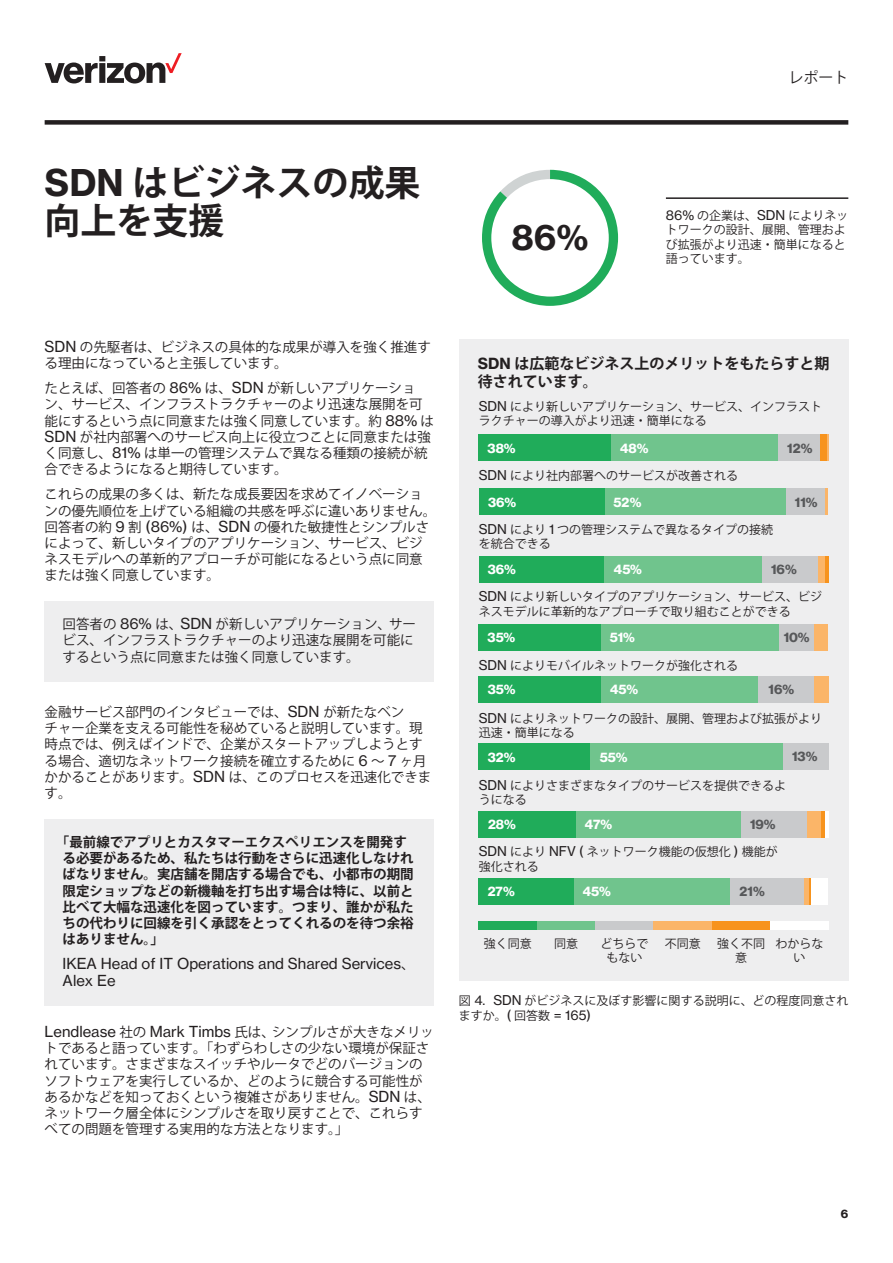
<style>
.page{position:relative;width:893px;height:1263px;background:#fff}
.page>*{position:absolute;margin:0;border:0;box-sizing:border-box;transform-origin:0 0}
.Page_Header{font:700 36px/37.5px "Koz Go Pr 6 N";color:#231f20}
.Stat_inside_pie{font:34.5px "N Haas Grotesk TXW02 75 Bd";color:#231f20}
.Subhead_1{font:700 15px/18px "Koz Go Pr 6 N";color:#231f20}
.t1{font:15px "Koz Go Pr 6 N";color:#231f20}
.t2{font:14.85px/16.2px "N Haas Grotesk TXW02 55 Rg";color:#231f20}
.t3{font:13.5px/16.2px "Koz Go Pr 6 N";color:#231f20}
.t4{font:700 13.5px/16.2px "Koz Go Pr 6 N";color:#231f20}
.t5{font:13.5px "N Haas Grotesk DS Std 75 Bd";color:#fff}
.t6{font:13.5px "N Haas Grotesk DS Std 75 Bd";color:#57585a}
.Caption_rule{font:12px/14.4px "Koz Go Pr 6 N";color:#231f20}
.t7{font:12px "N Haas Grotesk DS Std 75 Bd";color:#231f20}
.s1{font-family:"N Haas Grotesk TXW02 75 Bd";font-weight:400}
.s2{font-family:"N Haas Grotesk TXW02 55 Rg";font-size:13.2px}
.s3{font-family:"N Haas Grotesk TXW02 55 Rg";font-size:14.85px}
.s4{font-family:"Koz Go Pr 6 N";font-size:13.5px}
</style>
<div class="page">
<svg style="left:45px;top:53px;width:137px;height:31px"></svg>
<div style="left:45px;top:120px;width:803px;height:5px;background:#231f20"></div>
<div style="left:45px;top:601px;width:389px;height:80px;background:#eeeeef"></div>
<div style="left:45px;top:819px;width:389px;height:186px;background:#eeeeef"></div>
<div style="left:459px;top:340px;width:389px;height:641px;background:#eeeeef"></div>
<div style="left:479px;top:811px;width:98px;height:26px;background:#20ac5a"></div>
<div style="left:479px;top:878px;width:95px;height:26px;background:#20ac5a"></div>
<div style="left:576px;top:811px;width:165px;height:26px;background:#70c48d"></div>
<div style="left:741px;top:811px;width:66px;height:26px;background:#c9cacc"></div>
<div style="left:807px;top:811px;width:14px;height:26px;background:#fbb568"></div>
<hr style="left:821px;top:811px;width:4px;height:26px;background:#f7931d">
<hr style="left:825px;top:811px;width:3px;height:26px;background:#fff">
<div style="left:574px;top:878px;width:159px;height:26px;background:#70c48d"></div>
<div style="left:730px;top:878px;width:74px;height:26px;background:#c9cacc"></div>
<div style="left:804px;top:878px;width:7px;height:26px;background:#fbb568"></div>
<div style="left:810px;top:878px;width:18px;height:26px;background:#fff"></div>
<div style="left:479px;top:676px;width:122px;height:26px;background:#20ac5a"></div>
<div style="left:601px;top:676px;width:158px;height:26px;background:#70c48d"></div>
<div style="left:759px;top:676px;width:56px;height:26px;background:#c9cacc"></div>
<div style="left:815px;top:676px;width:14px;height:26px;background:#fbb568"></div>
<div style="left:479px;top:624px;width:122px;height:26px;background:#20ac5a"></div>
<div style="left:601px;top:624px;width:178px;height:26px;background:#70c48d"></div>
<div style="left:779px;top:624px;width:35px;height:26px;background:#c9cacc"></div>
<div style="left:814px;top:624px;width:14px;height:26px;background:#fbb568"></div>
<div style="left:479px;top:556px;width:125px;height:27px;background:#20ac5a"></div>
<div style="left:604px;top:556px;width:158px;height:27px;background:#70c48d"></div>
<div style="left:762px;top:556px;width:56px;height:27px;background:#c9cacc"></div>
<div style="left:818px;top:556px;width:7px;height:27px;background:#fbb568"></div>
<hr style="left:825px;top:556px;width:3px;height:27px;background:#f7931d">
<svg style="left:824px;top:489px;width:4px;height:26px"></svg>
<div style="left:604px;top:489px;width:182px;height:26px;background:#70c48d"></div>
<div style="left:479px;top:489px;width:125px;height:26px;background:#20ac5a"></div>
<div style="left:786px;top:489px;width:38px;height:26px;background:#c9cacc"></div>
<div style="left:479px;top:435px;width:132px;height:26px;background:#20ac5a"></div>
<div style="left:611px;top:435px;width:167px;height:26px;background:#70c48d"></div>
<div style="left:778px;top:435px;width:42px;height:26px;background:#c9cacc"></div>
<div style="left:820px;top:435px;width:7px;height:26px;background:#f7931d"></div>
<svg style="left:827px;top:435px;width:1px;height:26px"></svg>
<hr style="left:809px;top:878px;width:2px;height:26px;background:#f7931d">
<div style="left:479px;top:744px;width:112px;height:26px;background:#20ac5a"></div>
<div style="left:591px;top:744px;width:192px;height:26px;background:#70c48d"></div>
<div style="left:783px;top:744px;width:46px;height:26px;background:#c9cacc"></div>
<div style="left:479px;top:921px;width:58px;height:9px;background:#20ac5a"></div>
<div style="left:537px;top:921px;width:58px;height:9px;background:#70c48d"></div>
<div style="left:595px;top:921px;width:59px;height:9px;background:#c9cacc"></div>
<div style="left:654px;top:921px;width:58px;height:9px;background:#fbb568"></div>
<div style="left:712px;top:921px;width:58px;height:9px;background:#f7931d"></div>
<div style="left:770px;top:921px;width:59px;height:9px;background:#fff"></div>
<svg style="left:482px;top:170px;width:136px;height:136px"></svg>
<div style="left:491px;top:179px;width:118px;height:118px;background:#fff;border-radius:50%"></div>
<hr style="left:666px;top:197px;width:182px;height:2px;background:#231f20">
<p class="t1" style="left:788px;top:69px;width:61px">レポート</p>
<p class="Page_Header" style="left:45px;top:165px;width:377px"><span class="s1">SDN</span> はビジネスの成果向上を支援</p>
<p class="Stat_inside_pie" style="left:512px;top:216px;width:78px">86%</p>
<p class="Caption_rule" style="left:666px;top:209px;width:184px"><span class="s2">86%</span> の企業は、<span class="s2">SDN</span> によりネットワークの設計、展開、管理および拡張がより迅速・簡単になると語っています。</p>
<p class="t3" style="left:45px;top:339px;width:388px"><span class="s3">SDN</span> の先駆者は、ビジネスの具体的な成果が導入を強く推進する理由になっていると主張しています。</p>
<p class="t3" style="left:45px;top:380px;width:391px">たとえば、回答者の <span class="s3">86%</span> は、<span class="s3">SDN</span> が新しいアプリケーショ<br>ン、サービス、インフラストラクチャーのより迅速な展開を可能にするという点に同意または強く同意しています。約 <span class="s3">88%</span> は<br><span class="s3">SDN</span> が社内部署へのサービス向上に役立つことに同意または強く同意し、<span class="s3">81%</span> は単一の管理システムで異なる種類の接続が統合できるようになると期待しています。</p>
<p class="t3" style="left:45px;top:487px;width:393px">これらの成果の多くは、新たな成長要因を求めてイノベーションの優先順位を上げている組織の共感を呼ぶに違いありません。回答者の約 <span class="s3">9</span> 割 <span class="s3">(86%)</span> は、<span class="s3">SDN</span> の優れた敏捷性とシンプルさによって、新しいタイプのアプリケーション、サービス、ビジネスモデルへの革新的アプローチが可能になるという点に同意または強く同意しています。</p>
<p class="t3" style="left:63px;top:616px;width:355px">回答者の <span class="s3">86%</span> は、<span class="s3">SDN</span> が新しいアプリケーション、サービス、インフラストラクチャーのより迅速な展開を可能にするという点に同意または強く同意しています。</p>
<p class="t3" style="left:45px;top:704px;width:388px">金融サービス部門のインタビューでは、<span class="s3">SDN</span> が新たなベン<br>チャー企業を支える可能性を秘めていると説明しています。現時点では、例えばインドで、企業がスタートアップしようとする場合、適切なネットワーク接続を確立するために <span class="s3">6</span> ～ <span class="s3">7</span> ヶ月かかることがあります。<span class="s3">SDN</span> は、このプロセスを迅速化できます。</p>
<p class="t4" style="left:63px;top:834px;width:353px;text-indent:-7px">「最前線でアプリとカスタマーエクスペリエンスを開発する必要があるため、私たちは行動をさらに迅速化しなければなりません。実店舗を開店する場合でも、小都市の期間限定ショップなどの新機軸を打ち出す場合は特に、以前と比べて大幅な迅速化を図っています。つまり、誰かが私たちの代わりに回線を引く承認をとってくれるのを待つ余裕はありません。」</p>
<p class="t2" style="left:63px;top:956px;width:353px">IKEA Head of IT Operations and Shared Services<span class="s4">、<br></span>Alex Ee</p>
<p class="t2" style="left:45px;top:1023px;width:391px">Lendlease <span class="s4">社の</span> Mark Timbs <span class="s4">氏は、シンプルさが大きなメリッ</span></p>
<p class="t3" style="left:45px;top:1040px;width:388px">トであると語っています。「わずらわしさの少ない環境が保証されています。さまざまなスイッチやルータでどのバージョンのソフトウェアを実行しているか、どのように競合する可能性があるかなどを知っておくという複雑さがありません。<span class="s3">SDN</span> は、ネットワーク層全体にシンプルさを取り戻すことで、これらすべての問題を管理する実用的な方法となります。」</p>
<p class="Subhead_1" style="left:478px;top:355px;width:353px"><span class="s1">SDN</span> は広範なビジネス上のメリットをもたらすと期待されています。</p>
<p class="Caption_rule" style="left:479px;top:400px;width:345px"><span class="s2">SDN</span> により新しいアプリケーション、サービス、インフラストラクチャーの導入がより迅速・簡単になる</p>
<p class="t5" style="left:488px;top:440px;width:30px">38%</p>
<p class="t5" style="left:620px;top:440px;width:30px">48%</p>
<p class="t6" style="left:787px;top:440px;width:27px">12%</p>
<p class="Caption_rule" style="left:479px;top:469px;width:261px"><span class="s2">SDN</span> により社内部署へのサービスが改善される</p>
<p class="t5" style="left:488px;top:494px;width:30px">36%</p>
<p class="t5" style="left:614px;top:494px;width:29px">52%</p>
<p class="t6" style="left:795px;top:494px;width:24px">11%</p>
<p class="Caption_rule" style="left:479px;top:522px;width:296px"><span class="s2">SDN</span> により <span class="s2">1</span> つの管理システムで異なるタイプの接続を統合できる</p>
<p class="t5" style="left:488px;top:562px;width:30px">36%</p>
<p class="t5" style="left:614px;top:562px;width:30px">45%</p>
<p class="t6" style="left:771px;top:562px;width:27px">16%</p>
<p class="Caption_rule" style="left:479px;top:590px;width:345px"><span class="s2">SDN</span> により新しいタイプのアプリケーション、サービス、ビジネスモデルに革新的なアプローチで取り組むことができる</p>
<p class="t5" style="left:488px;top:629px;width:29px">35%</p>
<p class="t5" style="left:610px;top:629px;width:27px">51%</p>
<p class="t6" style="left:784px;top:629px;width:28px">10%</p>
<p class="Caption_rule" style="left:479px;top:659px;width:261px"><span class="s2">SDN</span> によりモバイルネットワークが強化される</p>
<p class="t5" style="left:488px;top:682px;width:29px">35%</p>
<p class="t5" style="left:610px;top:682px;width:30px">45%</p>
<p class="t6" style="left:769px;top:682px;width:27px">16%</p>
<p class="Caption_rule" style="left:479px;top:711px;width:345px"><span class="s2">SDN</span> によりネットワークの設計、展開、管理および拡張がより迅速・簡単になる</p>
<p class="t5" style="left:488px;top:749px;width:29px">32%</p>
<p class="t5" style="left:600px;top:749px;width:29px">55%</p>
<p class="t6" style="left:792px;top:749px;width:27px">13%</p>
<p class="Caption_rule" style="left:479px;top:779px;width:309px"><span class="s2">SDN</span> によりさまざまなタイプのサービスを提供できるようになる</p>
<p class="t5" style="left:488px;top:816px;width:29px">28%</p>
<p class="t5" style="left:585px;top:816px;width:29px">47%</p>
<p class="t6" style="left:750px;top:816px;width:27px">19%</p>
<p class="Caption_rule" style="left:479px;top:845px;width:301px"><span class="s2">SDN</span> により <span class="s2">NFV (</span> ネットワーク機能の仮想化 <span class="s2">)</span> 機能が強化される</p>
<p class="t5" style="left:488px;top:883px;width:29px">27%</p>
<p class="t5" style="left:583px;top:883px;width:30px">45%</p>
<p class="t6" style="left:740px;top:883px;width:27px">21%</p>
<p class="Caption_rule" style="left:484px;top:936px;width:49px">強く同意</p>
<p class="Caption_rule" style="left:554px;top:936px;width:25px">同意</p>
<p class="Caption_rule" style="left:600px;top:936px;width:49px;text-align:center">どちらでもない</p>
<p class="Caption_rule" style="left:665px;top:936px;width:37px">不同意</p>
<p class="Caption_rule" style="left:717px;top:936px;width:49px;text-align:center">強く不同意</p>
<p class="Caption_rule" style="left:775px;top:936px;width:49px;text-align:center">わからない</p>
<p class="Caption_rule" style="left:459px;top:994px;width:391px">図 <span class="s2">4. SDN</span> がビジネスに及ぼす影響に関する説明に、どの程度同意されますか。<span class="s2">(</span> 回答数 <span class="s2">= 165)</span></p>
<p class="t7" style="left:841px;top:1207px;width:9px">6</p>
</div>
